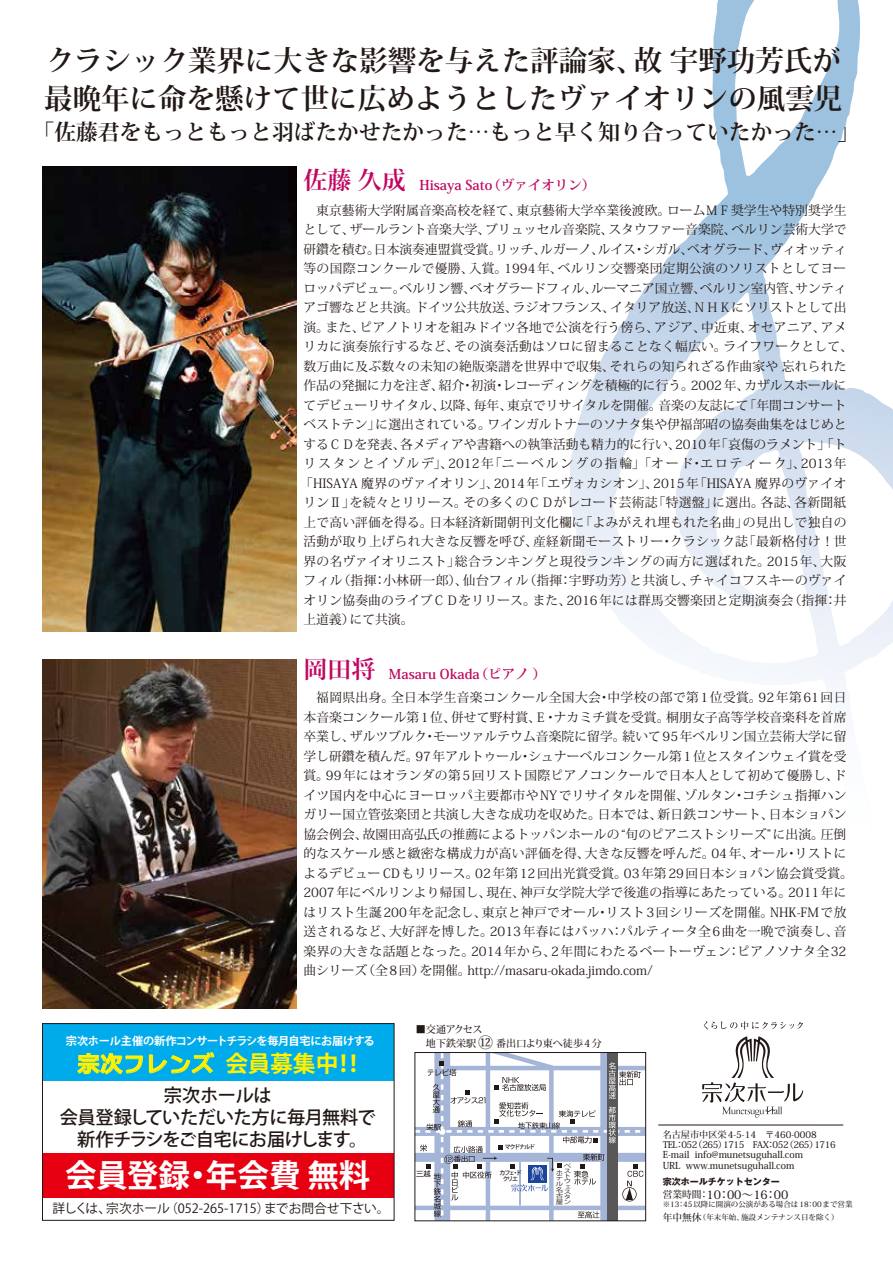
<style>
.page{position:relative;width:893px;height:1263px;background:#fff}
.page>*{position:absolute;margin:0;border:0;box-sizing:border-box;transform-origin:0 0}
.t1{font:700 31.5px "Koz Go Pro";color:#fff}
.t2{font:700 28.5px/37.5px "Koz Min Pro";color:#221815}
.t3{font:700 22.8px "Koz Go Pro";letter-spacing:-.01em;color:#fff100}
.t4{font:700 21.75px "Koz Min Pro";color:#221815}
.t5{font:500 18.3px/22.2px "Koz Go Pro";letter-spacing:-.03em;color:#221815;text-align:center}
.t6{font:700 13.5px "Koz Min Pro";color:#c00660}
.t7{font:12.75px/19.5px "Koz Min Pro";letter-spacing:.015em;color:#221815}
.t8{font:12.75px "Koz Go Pro";color:#221815}
.t9{font:500 11.7px "Koz Min Pro";color:#221815}
.t10{font:700 11.25px "Koz Go Pro";letter-spacing:-.03em;color:#fff}
.t11{font:500 10.05px/13px "Koz Min Pro";color:#221815}
.t12{font:500 9.45px/10.2px "Koz Min Pro";color:#221815}
.t13{font:500 9.15px/10.2px "Koz Min Pro";letter-spacing:-.05em;color:#221815}
.t14{font:700 9px "Gothic MB101 Pro";color:#221815}
.t15{font:500 7.5px/13.2px "Koz Min Pro";color:#221815}
.t16{font:500 6px/6px "Koz Go Pro";letter-spacing:-.19em;color:#221815;text-align:center}
.t17{font:6px/5.7px "Koz Go Pro";color:#221815;text-align:justify;scale:1.25 1}
.t18{font:5.7px/5.1px "Koz Go Pro";color:#221815;scale:1.33 1}
.s1{font-size:24px}
.s2{font-family:"Universal Line DSP E";font-weight:400}
.s3{font-size:15px}
.s4{font-size:5.7px}
.s5{font-size:9.75px}
</style>
<div class="page">
<svg style="left:570px;top:0;width:280px;height:703px"></svg>
<img style="left:42px;top:166px;width:254px;height:466px">
<img style="left:42px;top:660px;width:254px;height:348px">
<div style="left:43px;top:1023px;width:351px;height:57px;background:#00abeb"></div>
<div style="left:43px;top:1153px;width:351px;height:44px;background:#e60012"></div>
<svg style="left:77px;top:1052px;width:66px;height:22px"></svg>
<svg style="left:149px;top:1052px;width:65px;height:21px"></svg>
<svg style="left:417px;top:1054px;width:227px;height:165px"></svg>
<svg style="left:704px;top:1021px;width:99px;height:8px"></svg>
<svg style="left:702px;top:1036px;width:101px;height:82px"></svg>
<div style="left:415px;top:1052px;width:231px;height:169px;border:1px solid #221815"></div>
<div style="left:42px;top:1023px;width:352px;height:198px;border:1px solid #221815"></div>
<hr style="left:658px;top:1124px;width:185px;height:1px;background:#221815">
<h2 class="t2" style="left:44px;top:41px;width:800px">クラシック業界に大きな影響を与えた評論家、故 宇野功芳氏が最晩年に命を懸けて世に広めようとしたヴァイオリンの風雲児</h2>
<h3 class="t4" style="left:33px;top:116px;width:828px">「佐藤君をもっともっと羽ばたかせたかった…もっと早く知り合っていたかった…」</h3>
<p class="t6" style="left:303px;top:175px;width:293px"><span class="s1">佐藤 久成</span>　Hisaya Sato（ヴァイオリン）</p>
<p class="t7" style="left:300px;top:200px;width:554px">　東京藝術大学附属音楽高校を経て、東京藝術大学卒業後渡欧。ロームＭＦ奨学生や特別奨学生として、ザールラント音楽大学、ブリュッセル音楽院、スタウファー音楽院、ベルリン芸術大学で研鑽を積む。日本演奏連盟賞受賞。リッチ、ルガーノ、ルイス・シガル、ベオグラード、ヴィオッティ等の国際コンクールで優勝、入賞。1994年、ベルリン交響楽団定期公演のソリストとしてヨーロッパデビュー。ベルリン響、ベオグラードフィル、ルーマニア国立響、ベルリン室内管、サンティアゴ響などと共演。ドイツ公共放送、ラジオフランス、イタリア放送、ＮＨＫにソリストとして出演。また、ピアノトリオを組みドイツ各地で公演を行う傍ら、アジア、中近東、オセアニア、アメリカに演奏旅行するなど、その演奏活動はソロに留まることなく幅広い。ライフワークとして、数万曲に及ぶ数々の未知の絶版楽譜を世界中で収集、それらの知られざる作曲家や 忘れられた作品の発掘に力を注ぎ、紹介・初演・レコーディングを積極的に行う。2002年、カザルスホールにてデビューリサイタル、以降、毎年、東京でリサイタルを開催。音楽の友誌にて「年間コンサートベストテン」に選出されている。ワインガルトナーのソナタ集や伊福部昭の協奏曲集をはじめとするＣＤを発表、各メディアや書籍への執筆活動も精力的に行い、2010年「哀傷のラメント」「トリスタンとイゾルデ」、2012年「ニーベルングの指輪」「オード・エロティーク」、2013年「HISAYA 魔界のヴァイオリン」、2014年「エヴォカシオン」、2015年「HISAYA 魔界のヴァイオリンⅡ」を続々とリリース。その多くのＣＤがレコード芸術誌「特選盤」に選出。各誌、各新聞紙上で高い評価を得る。日本経済新聞朝刊文化欄に「よみがえれ埋もれた名曲」の見出しで独自の活動が取り上げられ大きな反響を呼び、産経新聞モーストリー・クラシック誌「最新格付け！世界の名ヴァイオリニスト」総合ランキングと現役ランキングの両方に選ばれた。2015年、大阪フィル（指揮：小林研一郎）、仙台フィル（指揮：宇野功芳）と共演し、チャイコフスキーのヴァイオリン協奏曲のライブＣＤをリリース。また、2016年には群馬交響楽団と定期演奏会（指揮：井上道義）にて共演。</p>
<p class="t6" style="left:303px;top:664px;width:244px"><span class="s1">岡田将</span>　Masaru Okada（ピアノ ）</p>
<p class="t7" style="left:303px;top:687px;width:551px">　福岡県出身。全日本学生音楽コンクール全国大会・中学校の部で第1位受賞。92年第61回日本音楽コンクール第1位、併せて野村賞、Ｅ・ナカミチ賞を受賞。桐朋女子高等学校音楽科を首席卒業し、ザルツブルク・モーツァルテウム音楽院に留学。続いて95年ベルリン国立芸術大学に留学し研鑽を積んだ。97年アルトゥール・シュナーベルコンクール第1位とスタインウェイ賞を受賞。99年にはオランダの第5回リスト国際ピアノコンクールで日本人として初めて優勝し、ドイツ国内を中心にヨーロッパ主要都市やNYでリサイタルを開催、ゾルタン・コチシュ指揮ハンガリー国立管弦楽団と共演し大きな成功を収めた。日本では、新日鉄コンサート、日本ショパン協会例会、故園田高弘氏の推薦によるトッパンホールの“旬のピアニストシリーズ”に出演。圧倒的なスケール感と緻密な構成力が高い評価を得、大きな反響を呼んだ。04年、オール・リストによるデビュー CDもリリース。02年第12回出光賞受賞。03年第29回日本ショパン協会賞受賞。2007年にベルリンより帰国し、現在、神戸女学院大学で後進の指導にあたっている。2011年にはリスト生誕200年を記念し、東京と神戸でオール・リスト3回シリーズを開催。NHK-FMで放送されるなど、大好評を博した。2013年春にはバッハ：パルティータ全6曲を一晩で演奏し、音楽界の大きな話題となった。2014年から、2年間にわたるベートーヴェン：ピアノソナタ全32曲シリーズ（全8回）を開催。http://masaru-okada.jimdo.com/</p>
<p class="t10" style="left:66px;top:1034px;width:310px">宗次ホール主催の新作コンサートチラシを毎月自宅にお届けする</p>
<h3 class="t3" style="left:77px;top:1048px;width:289px"><span class="s2">宗次フレンズ</span>会員募集中！！</h3>
<h3 class="t5" style="left:60px;top:1085px;width:318px">宗次ホールは<br>会員登録していただいた方に毎月無料で新作チラシをご自宅にお届けします。</h3>
<h1 class="t1" style="left:65px;top:1155px;width:307px">会員登録・年会費 無料</h1>
<p class="t8" style="left:53px;top:1200px;width:338px">詳しくは、宗次ホール（052-265-1715）までお問合せ下さい。</p>
<p class="t11" style="left:416px;top:1023px;width:187px">■交通アクセス<br>　地下鉄栄駅 <span class="s3">⑫</span> 番出口より東へ徒歩4分</p>
<p class="t16" style="left:505px;top:1144px;width:32px">マクドナルド</p>
<p class="t16" style="left:499px;top:1170px;width:24px">カフェ・ドクリエ</p>
<p class="t18" style="left:564px;top:1164px;width:7px">ベストウェスタ</p>
<p class="t17" style="left:556px;top:1199px;width:14px">屋<span class="s4">ン</span></p>
<p class="t17" style="left:556px;top:1170px;width:7px">ホテル名古</p>
<p class="t13" style="left:663px;top:1129px;width:175px">名古屋市中区栄4-5-14　〒460-0008<br>TEL：052（265）1715　FAX：052（265）1716</p>
<p class="t12" style="left:663px;top:1149px;width:142px">E-mail info@munetsuguhall.com<br>URL www.munetsuguhall.com</p>
<p class="t9" style="left:663px;top:1186px;width:127px"><span class="s5">営業時間：</span>10：00～16：00</p>
<p class="t15" style="left:663px;top:1197px;width:191px">※13：45以降に開演の公演がある場合は18：00まで営業<span class="s5">年中無休</span>（年末年始、施設メンテナンス日を除く）</p>
<p class="t14" style="left:663px;top:1173px;width:119px">宗次ホールチケットセンター</p>
</div>
